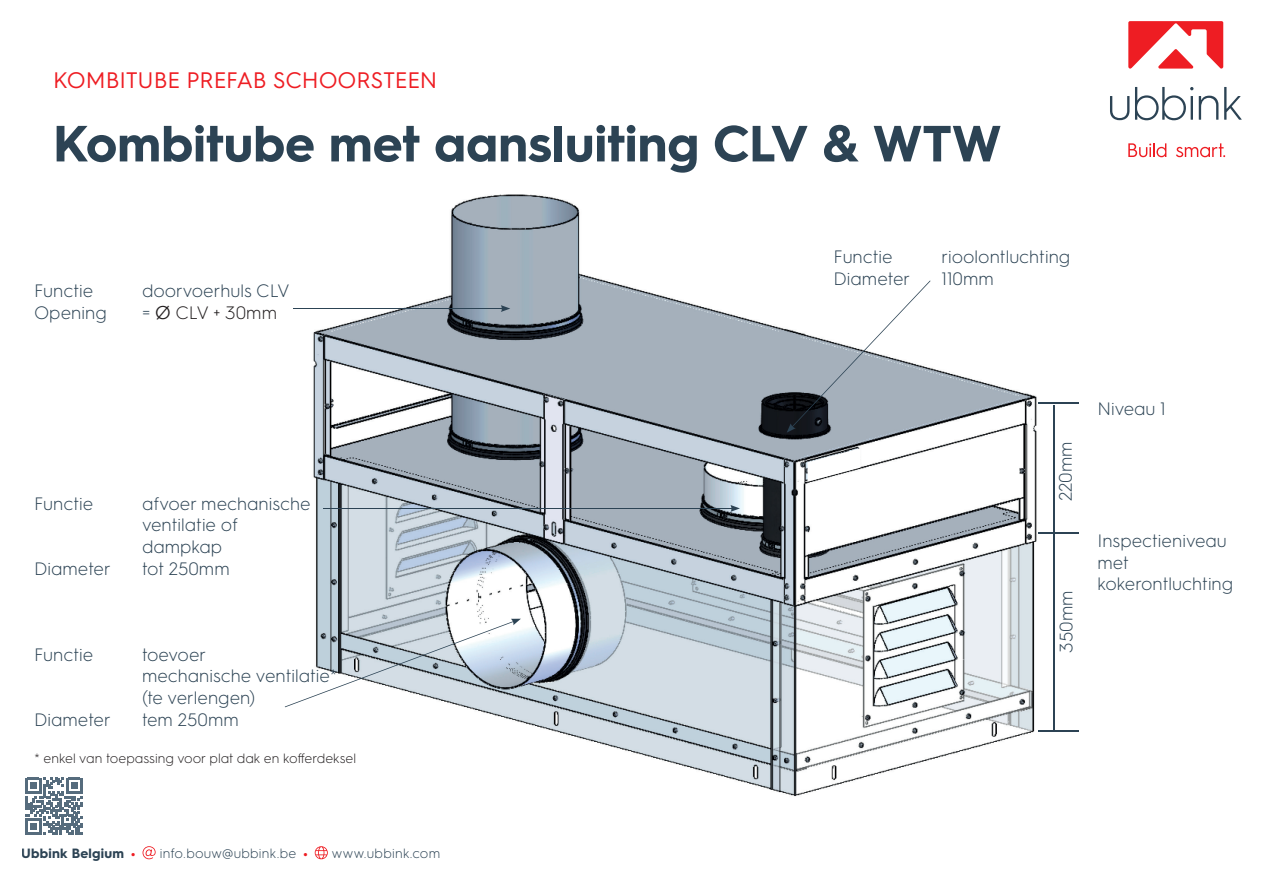
<style>
.page{position:relative;width:1263px;height:893px;background:#fff}
.page>*{position:absolute;margin:0;border:0;box-sizing:border-box;transform-origin:0 0}
.t1{font:700 51px "HGS3";color:#2c4354}
.t2{font:22.5px "HGS3";letter-spacing:-.01em;color:#ee1d23}
.t3{font:300 18px/21.6px "HGS3";color:#2c4354}
.t4{font:300 18px "HGS3";color:#231f20}
.t5{font:300 13.5px "HGS3";color:#231f20}
.t6{font:300 13.5px "HGS3";letter-spacing:.02em;color:#2c4354}
.t7{font:700 13.5px "HGS3";letter-spacing:.02em;color:#2c4354}
.s1{color:#2c4354}
.s2{font-family:"Century Gothic";font-weight:400}
.s3{color:#ee1d23}
.s4{font-weight:700;color:#ee1d23}
</style>
<div class="page">
<img style="left:284px;top:194px;width:795px;height:603px">
<hr style="left:1053px;top:405px;width:2px;height:324px;background:#2c4354">
<hr style="left:1039px;top:402px;width:40px;height:1px;background:#2c4354">
<hr style="left:1039px;top:532px;width:40px;height:2px;background:#2c4354">
<hr style="left:1039px;top:731px;width:40px;height:1px;background:#2c4354">
<svg style="left:143px;top:846px;width:13px;height:13px"></svg>
<svg style="left:315px;top:846px;width:13px;height:13px"></svg>
<svg style="left:1110px;top:96px;width:19px;height:24px"></svg>
<svg style="left:1199px;top:96px;width:19px;height:24px"></svg>
<svg style="left:1224px;top:87px;width:18px;height:33px"></svg>
<svg style="left:1135px;top:87px;width:58px;height:33px"></svg>
<svg style="left:1128px;top:143px;width:38px;height:14px"></svg>
<svg style="left:1176px;top:143px;width:49px;height:14px"></svg>
<svg style="left:1128px;top:21px;width:95px;height:48px"></svg>
<svg style="left:25px;top:778px;width:57px;height:56px"></svg>
<hr style="left:293px;top:308px;width:210px;height:1px;background:#2c4354">
<svg style="left:501px;top:305px;width:9px;height:7px"></svg>
<hr style="left:323px;top:508px;width:410px;height:1px;background:#2c4354">
<svg style="left:730px;top:505px;width:10px;height:7px"></svg>
<svg style="left:787px;top:280px;width:143px;height:153px"></svg>
<svg style="left:285px;top:619px;width:236px;height:88px"></svg>
<svg style="left:807px;top:448px;width:53px;height:34px"></svg>
<p class="t2" style="left:53px;top:64px;width:386px">KOMBITUBE PREFAB SCHOORSTEEN</p>
<h1 class="t1" style="left:53px;top:108px;width:950px">Kombitube met aansluiting CLV &amp; WTW</h1>
<p class="t3" style="left:34px;top:279px;width:61px">Functie</p>
<p class="t3" style="left:142px;top:279px;width:149px">doorvoerhuls CLV</p>
<p class="t3" style="left:34px;top:301px;width:74px">Opening</p>
<p class="t4" style="left:142px;top:300px;width:137px"><span class="s1">=</span> <span class="s2">Ø</span> CLV + 30mm</p>
<p class="t3" style="left:833px;top:245px;width:61px">Functie</p>
<p class="t3" style="left:941px;top:245px;width:130px">rioolontluchting</p>
<p class="t3" style="left:833px;top:267px;width:78px">Diameter</p>
<p class="t3" style="left:941px;top:267px;width:54px">110mm</p>
<p class="t3" style="left:34px;top:492px;width:61px">Functie</p>
<p class="t3" style="left:142px;top:492px;width:170px">afvoer mechanische ventilatie of dampkap</p>
<p class="t3" style="left:34px;top:556px;width:78px">Diameter</p>
<p class="t3" style="left:142px;top:556px;width:89px">tot 250mm</p>
<p class="t3" style="left:34px;top:643px;width:61px">Functie</p>
<p class="t3" style="left:142px;top:643px;width:197px">toevoer<br>mechanische ventilatie* (te verlengen)</p>
<p class="t3" style="left:34px;top:707px;width:78px">Diameter</p>
<p class="t3" style="left:142px;top:707px;width:98px">tem 250mm</p>
<p class="t5" style="left:34px;top:750px;width:324px">* enkel van toepassing voor plat dak en kofferdeksel</p>
<p class="t3" style="left:1054px;top:501px;width:62px;rotate:-90deg">220mm</p>
<p class="t3" style="left:1054px;top:652px;width:63px;rotate:-90deg">350mm</p>
<p class="t3" style="left:1097px;top:397px;width:70px">Niveau 1</p>
<p class="t3" style="left:1097px;top:529px;width:137px">Inspectieniveau met kokerontluchting</p>
<p class="t7" style="left:21px;top:844px;width:116px">Ubbink Belgium <span class="s3">•</span></p>
<p class="t6" style="left:160px;top:844px;width:150px">info.bouw@ubbink.be <span class="s4">•</span></p>
<p class="t6" style="left:332px;top:844px;width:110px">www.ubbink.com</p>
</div>
